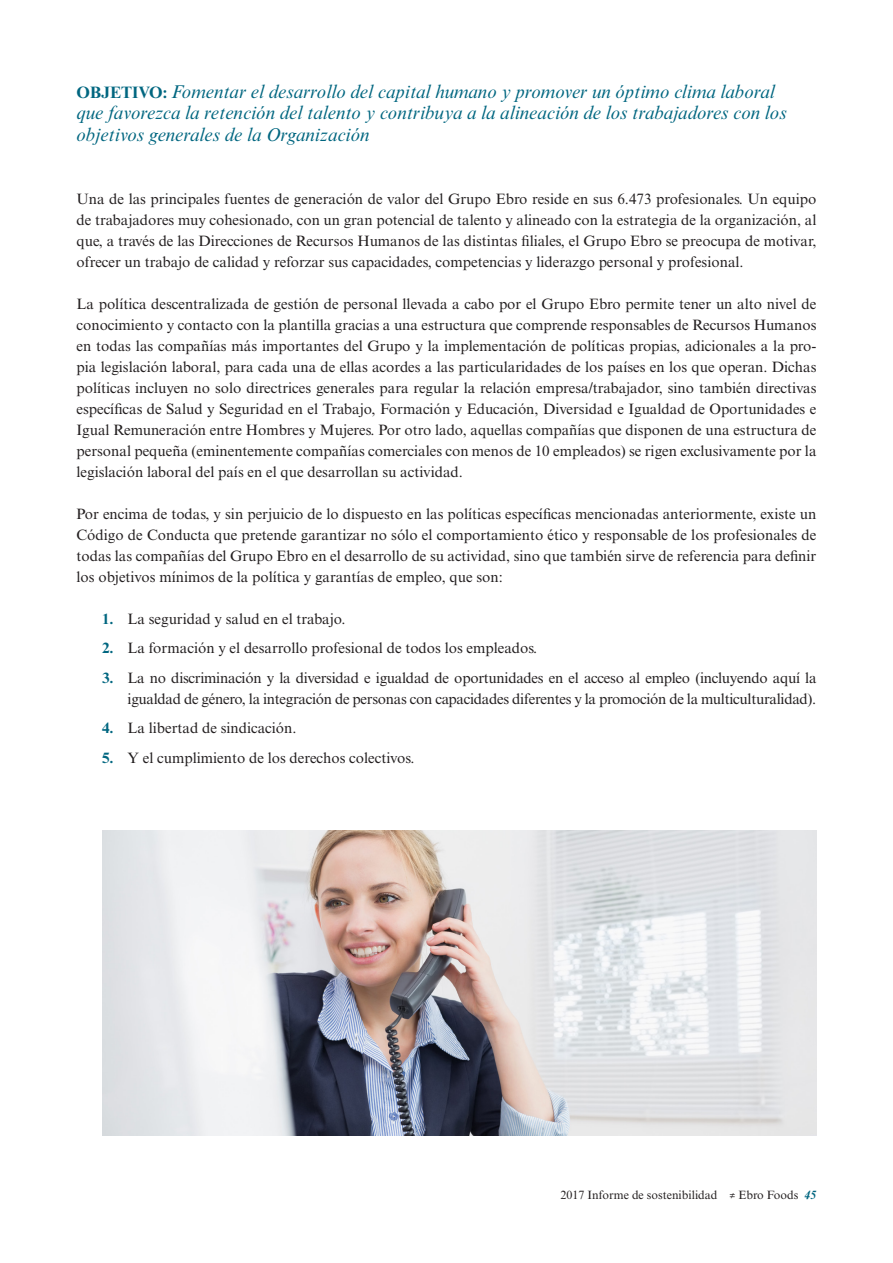
<style>
.page{position:relative;width:893px;height:1263px;background:#fff}
.page>*{position:absolute;margin:0;border:0;box-sizing:border-box;transform-origin:0 0}
._001_texto_seguido{font:italic 18.75px/21px "Times New Roman MT Std";color:#006680}
.Body_Text_3{font:15px/21px "Times New Roman MT Std";color:#231f20;text-align:justify}
.Body_Text_3-2{font:15px/21px "Times New Roman MT Std";letter-spacing:-.02em;color:#231f20;text-align:right}
.t1{font:12px "Times New Roman MT Std";color:#231f20}
.s1{font-weight:700;font-style:normal;font-size:16.5px}
.s2{font-weight:700;color:#006680}
.s3{font-weight:700;font-style:italic;color:#006680}
</style>
<div class="page">
<img style="left:102px;top:830px;width:714px;height:305px">
<p class="_001_texto_seguido" style="left:77px;top:82px;width:711px"><span class="s1">OBJETIVO:</span> Fomentar el desarrollo del capital humano y promover un óptimo clima laboral que favorezca la retención del talento y contribuya a la alineación de los trabajadores con los objetivos generales de la Organización</p>
<p class="Body_Text_3" style="left:77px;top:188px;width:741px">Una de las principales fuentes de generación de valor del Grupo Ebro reside en sus 6.473 profesionales. Un equipo de trabajadores muy cohesionado, con un gran potencial de talento y alineado con la estrategia de la organización, al que, a través de las Direcciones de Recursos Humanos de las distintas filiales, el Grupo Ebro se preocupa de motivar, ofrecer un trabajo de calidad y reforzar sus capacidades, competencias y liderazgo personal y profesional.</p>
<p class="Body_Text_3" style="left:77px;top:293px;width:741px">La política descentralizada de gestión de personal llevada a cabo por el Grupo Ebro permite tener un alto nivel de conocimiento y contacto con la plantilla gracias a una estructura que comprende responsables de Recursos Humanos en todas las compañías más importantes del Grupo y la implementación de políticas propias, adicionales a la pro&shy;pia legislación laboral, para cada una de ellas acordes a las particularidades de los países en los que operan. Dichas políticas incluyen no solo directrices generales para regular la relación empresa/trabajador, sino también directivas específicas de Salud y Seguridad en el Trabajo, Formación y Educación, Diversidad e Igualdad de Oportunidades e Igual Remuneración entre Hombres y Mujeres. Por otro lado, aquellas compañías que disponen de una estructura de personal pequeña (eminentemente compañías comerciales con menos de 10 empleados) se rigen exclusivamente por la legislación laboral del país en el que desarrollan su actividad.</p>
<p class="Body_Text_3" style="left:77px;top:503px;width:741px">Por encima de todas, y sin perjuicio de lo dispuesto en las políticas específicas mencionadas anteriormente, existe un Código de Conducta que pretende garantizar no sólo el comportamiento ético y responsable de los profesionales de todas las compañías del Grupo Ebro en el desarrollo de su actividad, sino que también sirve de referencia para definir los objetivos mínimos de la política y garantías de empleo, que son:</p>
<p class="Body_Text_3" style="left:102px;top:608px;width:245px"><span class="s2">1.</span> La seguridad y salud en el trabajo.</p>
<p class="Body_Text_3" style="left:102px;top:637px;width:437px"><span class="s2">2.</span> La formación y el desarrollo profesional de todos los empleados.</p>
<p class="Body_Text_3-2" style="left:102px;top:667px;width:716px"><span class="s2">3.</span> La no discriminación y la diversidad e igualdad de oportunidades en el acceso al empleo (incluyendo aquí la igualdad de género, la integración de personas con capacidades diferentes y la promoción de la multiculturalidad).</p>
<p class="Body_Text_3" style="left:102px;top:717px;width:196px"><span class="s2">4.</span> La libertad de sindicación.</p>
<p class="Body_Text_3" style="left:102px;top:747px;width:314px"><span class="s2">5.</span> Y el cumplimiento de los derechos colectivos.</p>
<p class="t1" style="left:561px;top:1188px;width:257px">2017 Informe de sostenibilidad ≠ Ebro Foods <span class="s3">45</span></p>
</div>
